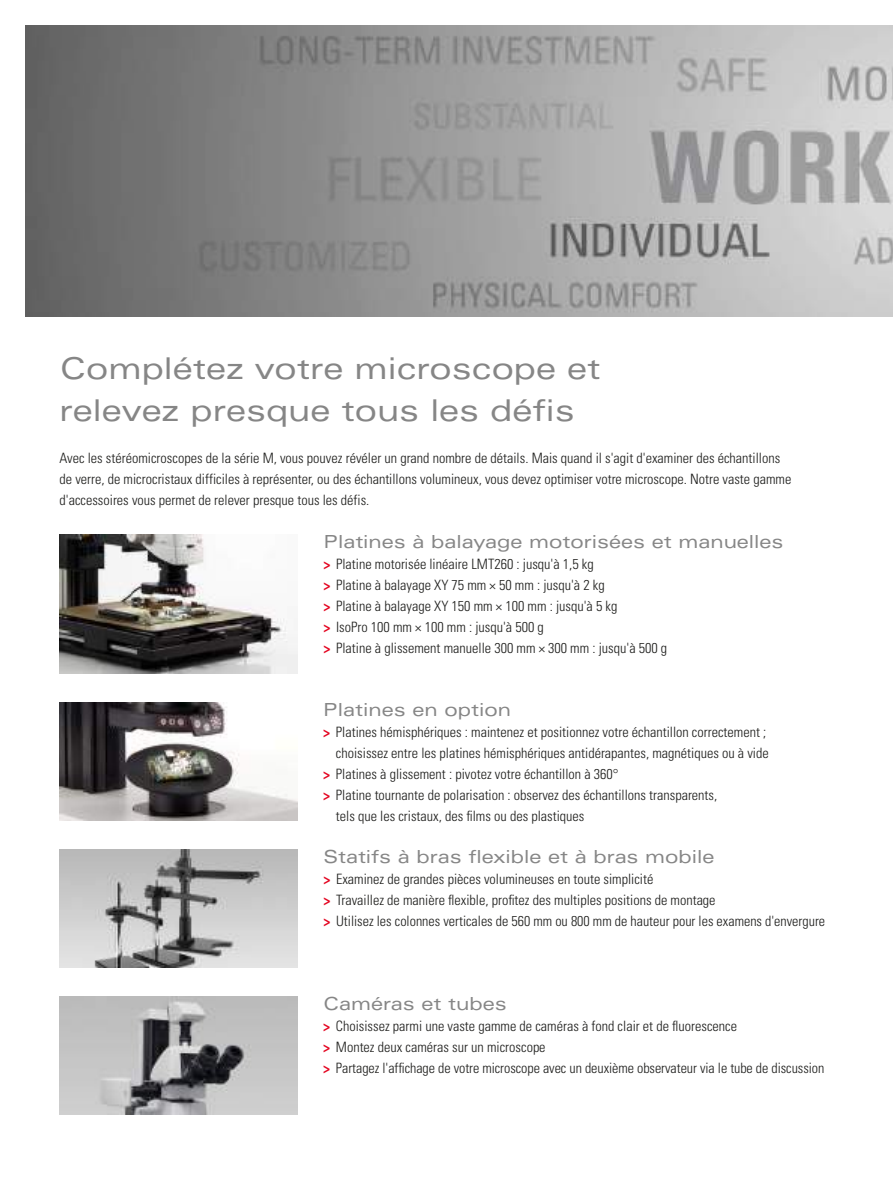
<style>
.page{position:relative;width:893px;height:1191px;background:#fff}
.page>*{position:absolute;margin:0;border:0;box-sizing:border-box;transform-origin:0 0}
.t1{font:expanded 30px/42px "Univers LT Std";color:#868686}
.t2{font:expanded 18px "Univers LT Std";color:#868686}
.t3{font:300 condensed 14.25px/21px "Univers LT Std";color:#1d1d1b}
.s1{font-weight:700;color:#e40420}
</style>
<div class="page">
<img style="left:26px;top:26px;width:867px;height:291px">
<img style="left:60px;top:534px;width:238px;height:139px">
<img style="left:60px;top:702px;width:238px;height:118px">
<img style="left:60px;top:849px;width:238px;height:118px">
<img style="left:60px;top:996px;width:238px;height:118px">
<h1 class="t1" style="left:60px;top:347px;width:542px">Complétez votre microscope et relevez presque tous les défis</h1>
<p class="t3" style="left:60px;top:448px;width:733px">Avec les stéréomicroscopes de la série M, vous pouvez révéler un grand nombre de détails. Mais quand il s'agit d'examiner des échantillons de verre, de microcristaux difficiles à représenter, ou des échantillons volumineux, vous devez optimiser votre microscope. Notre vaste gamme d'accessoires vous permet de relever presque tous les défis.</p>
<p class="t2" style="left:323px;top:530px;width:462px">Platines à balayage motorisées et manuelles</p>
<p class="t3" style="left:323px;top:553px;width:345px"><span class="s1">&gt;</span> Platine motorisée linéaire LMT260 : jusqu'à 1,5 kg<br><span class="s1">&gt;</span> Platine à balayage XY 75 mm × 50 mm : jusqu'à 2 kg<br><span class="s1">&gt;</span> Platine à balayage XY 150 mm × 100 mm : jusqu'à 5 kg<br><span class="s1">&gt;</span> IsoPro 100 mm × 100 mm : jusqu'à 500 g<br><span class="s1">&gt;</span> Platine à glissement manuelle 300 mm × 300 mm : jusqu'à 500 g</p>
<p class="t2" style="left:323px;top:698px;width:189px">Platines en option</p>
<p class="t3" style="left:323px;top:721px;width:445px"><span class="s1">&gt;</span> Platines hémisphériques : maintenez et positionnez votre échantillon correctement ;</p>
<p class="t3" style="left:336px;top:742px;width:434px">choisissez entre les platines hémisphériques antidérapantes, magnétiques ou à vide</p>
<p class="t3" style="left:323px;top:763px;width:297px"><span class="s1">&gt;</span> Platines à glissement : pivotez votre échantillon à 360°</p>
<p class="t3" style="left:323px;top:784px;width:396px"><span class="s1">&gt;</span> Platine tournante de polarisation : observez des échantillons transparents,</p>
<p class="t3" style="left:336px;top:805px;width:250px">tels que les cristaux, des films ou des plastiques</p>
<p class="t2" style="left:323px;top:845px;width:393px">Statifs à bras flexible et à bras mobile</p>
<p class="t3" style="left:323px;top:868px;width:503px"><span class="s1">&gt;</span> Examinez de grandes pièces volumineuses en toute simplicité<br><span class="s1">&gt;</span> Travaillez de manière flexible, profitez des multiples positions de montage<br><span class="s1">&gt;</span> Utilisez les colonnes verticales de 560 mm ou 800 mm de hauteur pour les examens d'envergure</p>
<p class="t2" style="left:323px;top:992px;width:185px">Caméras et tubes</p>
<p class="t3" style="left:323px;top:1015px;width:503px"><span class="s1">&gt;</span> Choisissez parmi une vaste gamme de caméras à fond clair et de fluorescence<br><span class="s1">&gt;</span> Montez deux caméras sur un microscope<br><span class="s1">&gt;</span> Partagez l'affichage de votre microscope avec un deuxième observateur via le tube de discussion</p>
</div>
